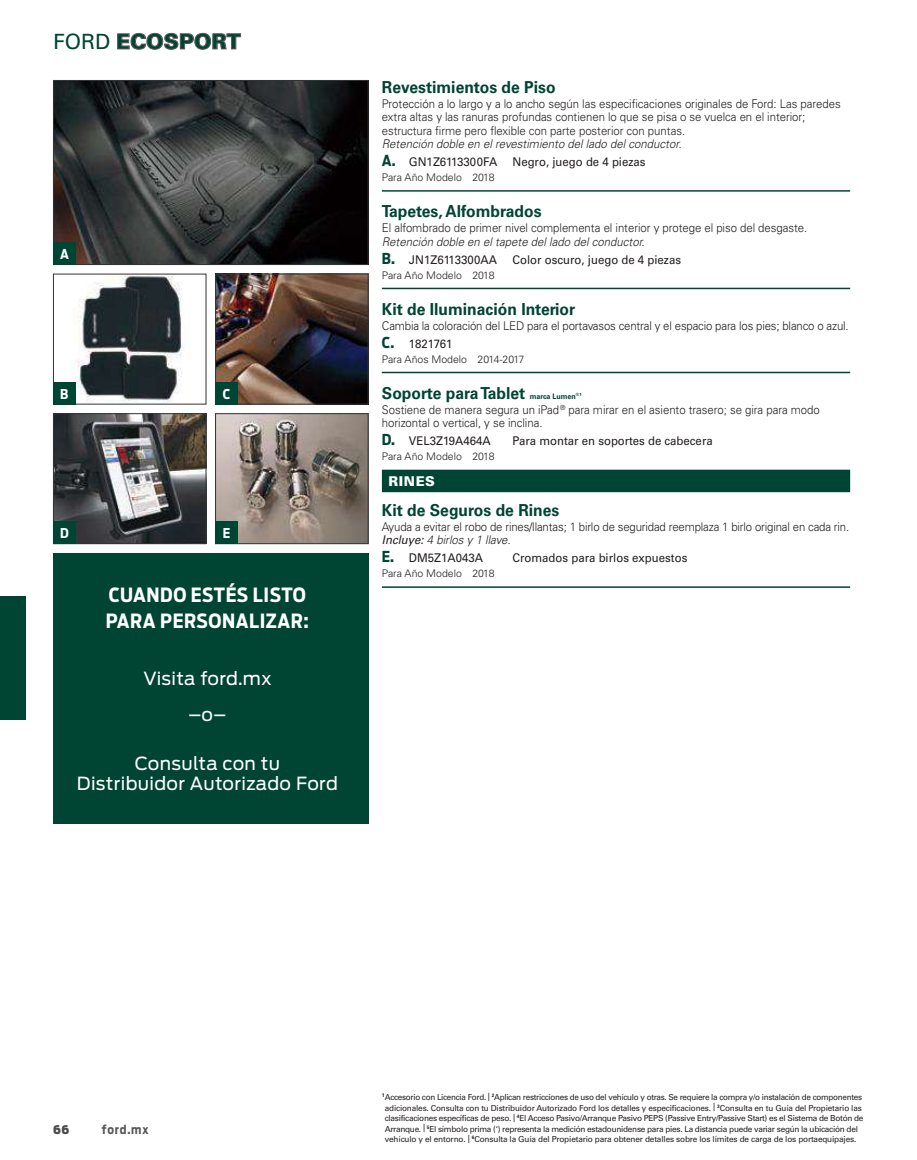
<style>
.page{position:relative;width:917px;height:1160px;background:#fff}
.page>*{position:absolute;margin:0;border:0;box-sizing:border-box;transform-origin:0 0}
.t1{font:900 21px "Univers";color:#004434}
.t2{font:700 19.5px/25.5px "Ford Antenna Cond";letter-spacing:.03em;color:#fff}
.t3{font:18px/36px "Ford Antenna";letter-spacing:.02em;color:#fff;text-align:center}
.t4{font:700 16.5px "Univers";color:#004434;scale:.95 1}
.t5{font:900 13.5px "Univers";letter-spacing:.04em;color:#fff}
.t6{font:700 13.5px "Ford Antenna Cond";color:#fff}
.t7{font:300 12px/13.5px "Univers";letter-spacing:-.005em;color:#241f1f;scale:.95 1}
.t8{font:12px "Univers";color:#241f1f;scale:.95 1}
.t9{font:italic 300 12px/18px "Univers";color:#241f1f;scale:.95 1}
.t10{font:700 12px "Ford Antenna Cond";letter-spacing:.07em;color:#5a5758}
.t11{font:900 12px "Ford Antenna Cond";color:#4e4b4c}
.t12{font:300 10.5px "Univers";color:#241f1f}
.t13{font:8.25px/10.5px "Univers";letter-spacing:-.035em;color:#241f1f;text-align:center}
.s1{font-weight:400}
.s2{font-family:"Ford Antenna Cond";font-weight:700;font-style:normal;font-size:15px;color:#004434}
.s3{font-weight:400;font-style:normal}
.s4{font-family:"Ford Antenna Cond";font-weight:700;font-size:15px;color:#004434}
.s5{font-size:7.5px}
.s6{font-weight:400;font-style:italic}
.s7{font-style:italic}
</style>
<div class="page">
<div style="left:0;top:595px;width:26px;height:124px;background:#004434"></div>
<svg style="left:117px;top:33px;width:124px;height:17px"></svg>
<hr style="left:382px;top:190px;width:468px;height:2px;background:#004434">
<hr style="left:382px;top:288px;width:468px;height:1px;background:#004434">
<hr style="left:382px;top:372px;width:468px;height:1px;background:#004434">
<div style="left:382px;top:469px;width:468px;height:23px;background:#004434"></div>
<hr style="left:382px;top:586px;width:468px;height:2px;background:#004434">
<img style="left:55px;top:415px;width:149px;height:127px">
<div style="left:53px;top:413px;width:153px;height:131px;border:1px solid #323336"></div>
<div style="left:53px;top:521px;width:23px;height:23px;background:#004434"></div>
<img style="left:217px;top:415px;width:149px;height:127px">
<div style="left:215px;top:413px;width:153px;height:131px;border:1px solid #323336"></div>
<div style="left:215px;top:521px;width:23px;height:23px;background:#004434"></div>
<img style="left:217px;top:276px;width:149px;height:126px">
<div style="left:215px;top:274px;width:153px;height:130px;border:1px solid #323336"></div>
<div style="left:215px;top:382px;width:23px;height:22px;background:#004434"></div>
<img style="left:77px;top:276px;width:106px;height:126px">
<div style="left:53px;top:382px;width:23px;height:22px;background:#004434"></div>
<img style="left:55px;top:82px;width:311px;height:181px">
<div style="left:53px;top:80px;width:315px;height:185px;border:1px solid #323336"></div>
<div style="left:53px;top:242px;width:23px;height:23px;background:#004434"></div>
<div style="left:53px;top:553px;width:315px;height:270px;background:#004434"></div>
<h1 class="t1" style="left:53px;top:28px;width:189px"><span class="s1">FORD</span> ECOSPORT</h1>
<p class="t6" style="left:60px;top:242px;width:10px">A</p>
<p class="t6" style="left:60px;top:381px;width:10px">B</p>
<p class="t6" style="left:223px;top:381px;width:9px">C</p>
<p class="t6" style="left:60px;top:521px;width:10px">D</p>
<p class="t6" style="left:223px;top:521px;width:9px">E</p>
<h2 class="t2" style="left:106px;top:579px;width:204px">CUANDO ESTÉS LISTO<br>PARA PERSONALIZAR:</h2>
<h3 class="t3" style="left:143px;top:658px;width:129px">Visita ford.mx –o–</h3>
<h3 class="t3" style="left:77px;top:751px;width:262px;line-height:19.5px">Consulta con tu<br>Distribuidor Autorizado Ford</h3>
<h3 class="t4" style="left:382px;top:77px;width:184px">Revestimientos de Piso</h3>
<p class="t7" style="left:382px;top:97px;width:484px">Protección a lo largo y a lo ancho según las especificaciones originales de Ford: Las paredes extra altas y las ranuras profundas contienen lo que se pisa o se vuelca en el interior; estructura firme pero flexible con parte posterior con puntas.</p>
<p class="t9" style="left:382px;top:135px;width:317px">Retención doble en el revestimiento del lado del conductor.<br><span class="s2">A.</span> <span class="s3">GN1Z6113300FA</span></p>
<p class="t8" style="left:512px;top:155px;width:142px">Negro, juego de 4 piezas</p>
<p class="t12" style="left:382px;top:171px;width:114px">Para Año Modelo 2018</p>
<h3 class="t4" style="left:382px;top:202px;width:170px">Tapetes, Alfombrados</h3>
<p class="t7" style="left:382px;top:221px;width:449px">El alfombrado de primer nivel complementa el interior y protege el piso del desgaste.</p>
<p class="t9" style="left:382px;top:232px;width:278px">Retención doble en el tapete del lado del conductor.<br><span class="s2">B.</span> <span class="s3">JN1Z6113300AA</span></p>
<p class="t8" style="left:512px;top:252px;width:179px">Color oscuro, juego de 4 piezas</p>
<p class="t12" style="left:382px;top:268px;width:114px">Para Año Modelo 2018</p>
<h3 class="t4" style="left:382px;top:299px;width:205px">Kit de Iluminación Interior</h3>
<p class="t7" style="left:382px;top:316px;width:493px;line-height:18px">Cambia la coloración del LED para el portavasos central y el espacio para los pies; blanco o azul.<br><span class="s4">C.</span> <span class="s1">1821761</span></p>
<p class="t12" style="left:382px;top:352px;width:144px">Para Años Modelo 2014-2017</p>
<h3 class="t4" style="left:382px;top:383px;width:212px">Soporte para Tablet <span class="s5">marca Lumen</span><sup>®1</sup></h3>
<p class="t7" style="left:382px;top:403px;width:462px">Sostiene de manera segura un iPad <sup>®</sup> para mirar en el asiento trasero; se gira para modo horizontal o vertical, y se inclina.</p>
<p class="t8" style="left:382px;top:434px;width:116px"><span class="s4">D.</span> VEL3Z19A464A</p>
<p class="t8" style="left:512px;top:434px;width:212px">Para montar en soportes de cabecera</p>
<p class="t12" style="left:382px;top:450px;width:114px">Para Año Modelo 2018</p>
<p class="t5" style="left:388px;top:472px;width:48px">RINES</p>
<h3 class="t4" style="left:382px;top:500px;width:188px">Kit de Seguros de Rines</h3>
<p class="t7" style="left:382px;top:520px;width:493px">Ayuda a evitar el robo de rines/llantas; 1 birlo de seguridad reemplaza 1 birlo original en cada rin.<br><span class="s6">Incluye:</span> <span class="s7">4 birlos y 1 llave.</span></p>
<p class="t8" style="left:382px;top:551px;width:108px"><span class="s4">E.</span> DM5Z1A043A</p>
<p class="t8" style="left:512px;top:551px;width:186px">Cromados para birlos expuestos</p>
<p class="t12" style="left:382px;top:567px;width:114px">Para Año Modelo 2018</p>
<p class="t11" style="left:53px;top:1118px;width:18px">66</p>
<p class="t10" style="left:102px;top:1118px;width:48px">ford.mx</p>
<p class="t13" style="left:382px;top:1091px;width:483px"><sup>1</sup>Accesorio con Licencia Ford. | <sup>2</sup>Aplican restricciones de uso del vehículo y otras. Se requiere la compra y/o instalación de componentes adicionales. Consulta con tu Distribuidor Autorizado Ford los detalles y especificaciones. | <sup>3</sup>Consulta en tu Guía del Propietario las clasificaciones específicas de peso. | <sup>4</sup>El Acceso Pasivo/Arranque Pasivo PEPS (Passive Entry/Passive Start) es el Sistema de Botón de Arranque. | <sup>5</sup>El símbolo prima (‘) representa la medición estadounidense para pies. La distancia puede variar según la ubicación del vehículo y el entorno. | <sup>6</sup>Consulta la Guía del Propietario para obtener detalles sobre los límites de carga de los portaequipajes.</p>
</div>
